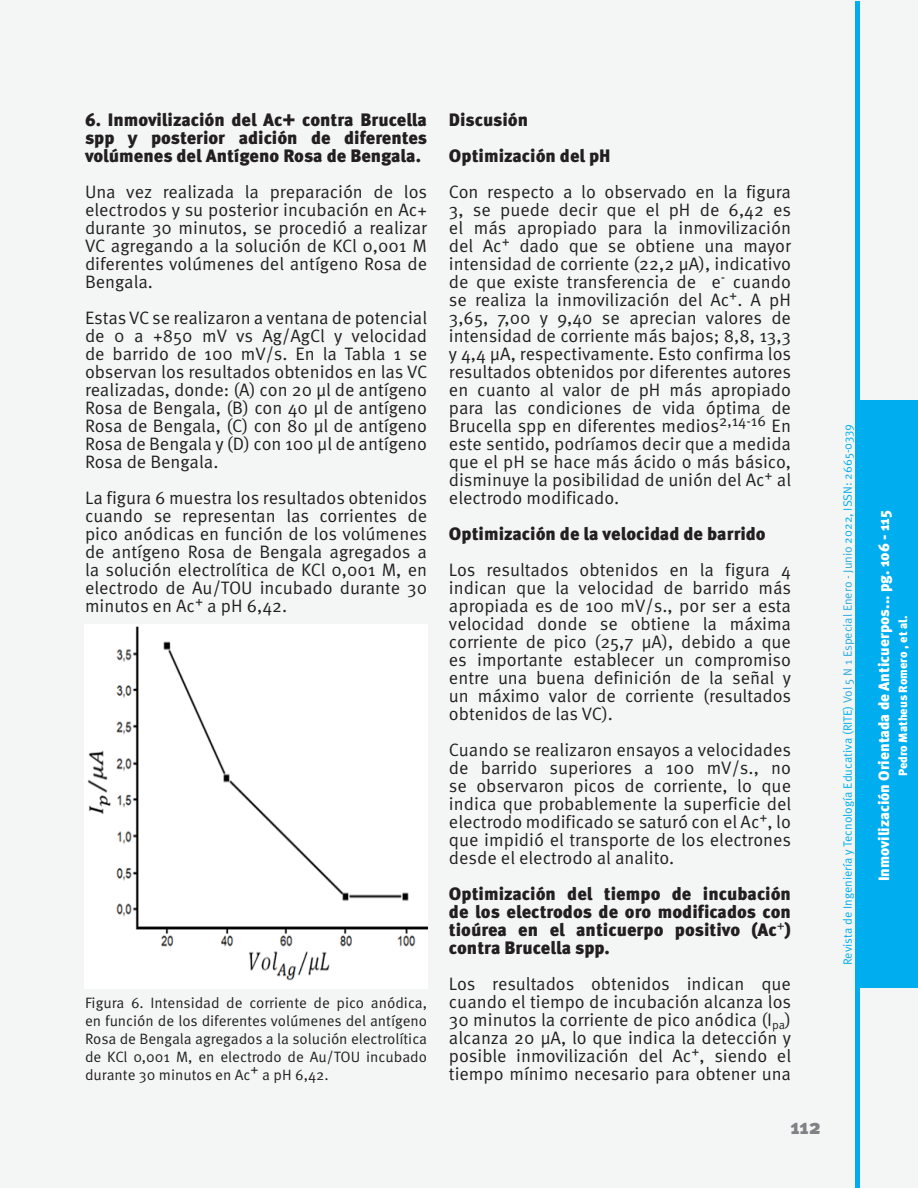
<style>
.page{position:relative;width:918px;height:1188px;background:#f4f6f6}
.page>*{position:absolute;margin:0;border:0;box-sizing:border-box;transform-origin:0 0}
.t1{font:900 21px "Meta Pro";color:#808285}
.txt{font:18px/18px "Meta Pro";color:#231f20;text-align:justify}
.txt-2{font:900 18px/18px "Meta Pro";color:#231f20;text-align:justify}
.Pie_Imagen{font:15px/18px "Meta Pro";color:#231f20;text-align:justify}
.t2{font:900 15px "Meta Pro";color:#fff}
.t3{font:12px "Meta Pro";color:#00aeef}
.t4{font:900 12px "Meta Pro";color:#fff}
.s1{color:#29abe2}
</style>
<div class="page">
<div style="left:859px;top:400px;width:59px;height:588px;background:#00aeef"></div>
<hr style="left:855px;top:2px;width:4px;height:1186px;background:#00aeef">
<div style="left:85px;top:624px;width:342px;height:364px;background:#fff"></div>
<p class="txt-2" style="left:85px;top:111px;width:344px">6. Inmovilización del Ac+ contra Brucella spp y posterior adición de diferentes volúmenes del Antígeno Rosa de Bengala.</p>
<p class="txt" style="left:85px;top:183px;width:344px">Una vez realizada la preparación de los electrodos y su posterior incubación en Ac+ durante 30 minutos, se procedió a realizar VC agregando a la solución de KCl 0,001 M diferentes volúmenes del antígeno Rosa de Bengala.</p>
<p class="txt" style="left:85px;top:309px;width:344px">Estas VC se realizaron a ventana de potencial de 0 a +850 mV vs Ag/AgCl y velocidad de barrido de 100 mV/s. En la Tabla 1 se observan los resultados obtenidos en las VC realizadas, donde: (A) con 20 μl de antígeno Rosa de Bengala, (B) con 40 μl de antígeno Rosa de Bengala, (C) con 80 μl de antígeno Rosa de Bengala y (D) con 100 μl de antígeno Rosa de Bengala.</p>
<p class="txt" style="left:85px;top:489px;width:344px">La figura 6 muestra los resultados obtenidos cuando se representan las corrientes de pico anódicas en función de los volúmenes de antígeno Rosa de Bengala agregados a la solución electrolítica de KCl 0,001 M, en electrodo de Au/TOU incubado durante 30 minutos en Ac<sup>+</sup> a pH 6,42.</p>
<p class="Pie_Imagen" style="left:85px;top:994px;width:344px">Figura 6. Intensidad de corriente de pico anódica, en función de los diferentes volúmenes del antígeno Rosa de Bengala agregados a la solución electrolítica de KCl 0,001 M, en electrodo de Au/TOU incubado durante 30 minutos en Ac+ a pH 6,42.</p>
<p class="txt-2" style="left:449px;top:111px;width:81px">Discusión</p>
<p class="txt-2" style="left:449px;top:147px;width:163px">Optimización del pH</p>
<p class="txt" style="left:449px;top:183px;width:344px">Con respecto a lo observado en la figura 3, se puede decir que el pH de 6,42 es el más apropiado para la inmovilización del Ac<sup>+</sup> dado que se obtiene una mayor intensidad de corriente (22,2 μA), indicativo de que existe transferencia de e<sup>-</sup> cuando se realiza la inmovilización del Ac<sup>+</sup>. A pH 3,65, 7,00 y 9,40 se aprecian valores de intensidad de corriente más bajos; 8,8, 13,3 y 4,4 μA, respectivamente. Esto confirma los resultados obtenidos por diferentes autores en cuanto al valor de pH más apropiado para las condiciones de vida óptima de Brucella spp en diferentes medios<sup>2,14-16</sup> En este sentido, podríamos decir que a medida que el pH se hace más ácido o más básico, disminuye la posibilidad de unión del Ac<sup>+</sup> al electrodo modificado.</p>
<p class="txt-2" style="left:449px;top:525px;width:318px">Optimización de la velocidad de barrido</p>
<p class="txt" style="left:449px;top:561px;width:344px">Los resultados obtenidos en la figura 4 indican que la velocidad de barrido más apropiada es de 100 mV/s., por ser a esta velocidad donde se obtiene la máxima corriente de pico (25,7 μA), debido a que es importante establecer un compromiso entre una buena definición de la señal y un máximo valor de corriente (resultados obtenidos de las VC).</p>
<p class="txt" style="left:449px;top:741px;width:344px">Cuando se realizaron ensayos a velocidades de barrido superiores a 100 mV/s., no se observaron picos de corriente, lo que indica que probablemente la superficie del electrodo modificado se saturó con el Ac<sup>+</sup>, lo que impidió el transporte de los electrones desde el electrodo al analito.</p>
<p class="txt-2" style="left:449px;top:885px;width:344px">Optimización del tiempo de incubación de los electrodos de oro modificados con tioúrea en el anticuerpo positivo (Ac<sup>+</sup>) contra Brucella spp.</p>
<p class="txt" style="left:449px;top:975px;width:344px">Los resultados obtenidos indican que cuando el tiempo de incubación alcanza los 30 minutos la corriente de pico anódica (I<sub>pa</sub>) alcanza 20 μA, lo que indica la detección y posible inmovilización del Ac<sup>+</sup>, siendo el tiempo mínimo necesario para obtener una</p>
<p class="t1" style="left:790px;top:1113px;width:32px">112</p>
<p class="t3" style="left:840px;top:965px;width:543px;rotate:-90deg">Revista de Ingeniería y Tecnología Educativa (RITE) <span class="s1">Vol 5 N 1 Especial Enero - Junio</span> 2022, ISSN: 2665-0339</p>
<p class="t2" style="left:875px;top:881px;width:373px;rotate:-90deg">Inmovilización Orientada de Anticuerpos... pg. 106 - 115</p>
<p class="t4" style="left:895px;top:776px;width:162px;rotate:-90deg">Pedro Matheus Romero , et al.</p>
</div>
